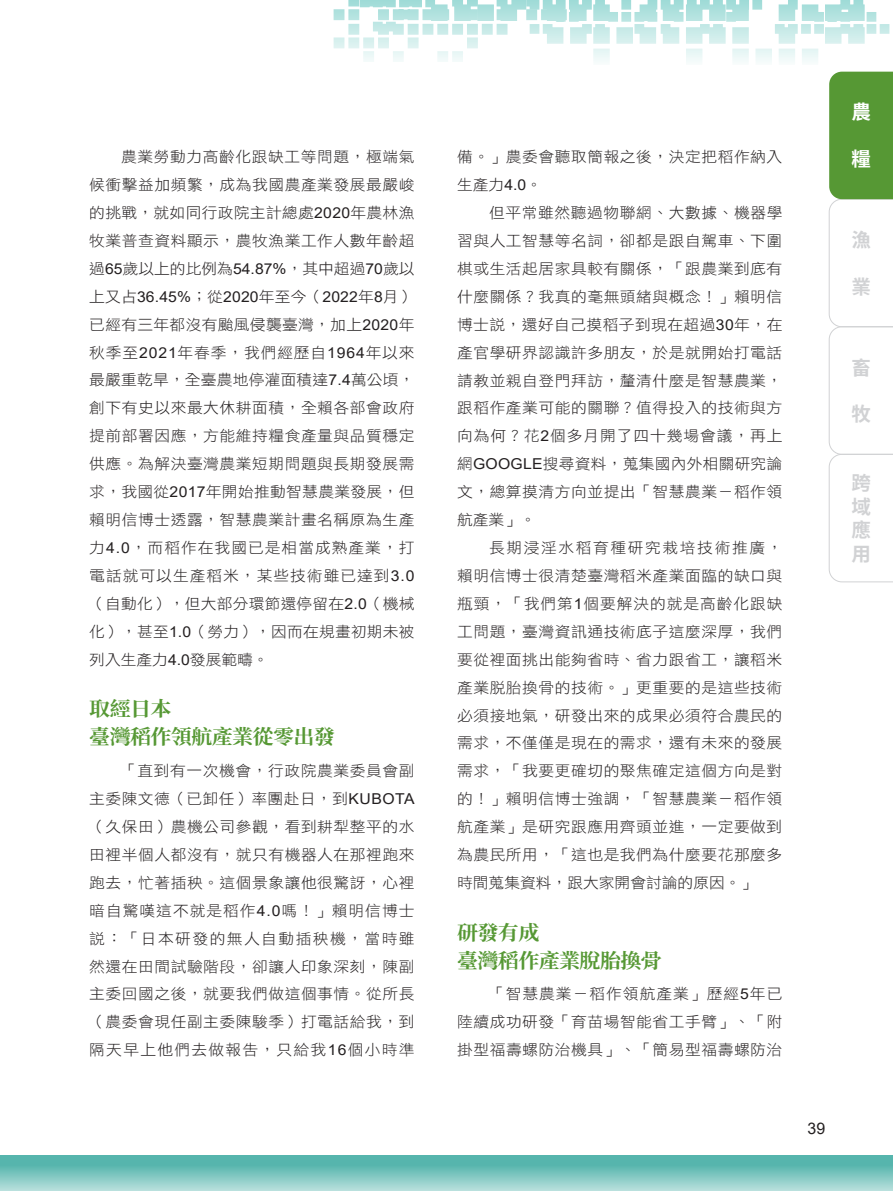
<style>
.page{position:relative;width:893px;height:1191px;background:#fff}
.page>*{position:absolute;margin:0;border:0;box-sizing:border-box;transform-origin:0 0}
.t1{font:700 20.25px/27.9px "Noto Serif CJ Ktc";letter-spacing:-.03em;color:#569834;scale:1.04 1}
.t2{font:700 19.5px/23.4px "Source Han Sans TWHK";color:#d1d2d4;text-align:justify}
.t3{font:700 19.5px "Source Han Sans TWHK";color:#fff}
.t4{font:15.9px "Arial";color:#231f20}
.t5{font:15px/27.9px "DF Hei Std W3";letter-spacing:.035em;color:#231f20;text-align:justify;scale:1.05 1}
.t6{font:15px "Arial";letter-spacing:.01em;color:#231f20;scale:1.05 1}
.s1{font-family:"Arial"}
.s2{font-family:"DF Hei Std W3"}
</style>
<div class="page">
<svg style="left:0;top:1155px;width:893px;height:36px;background:#7ac4be"></svg>
<div style="left:867px;top:24px;width:9px;height:10px;background:#c6e9e7"></div>
<div style="left:880px;top:24px;width:9px;height:10px;background:#c6e9e7"></div>
<div style="left:867px;top:12px;width:9px;height:10px;background:#b5e3e0"></div>
<div style="left:467px;top:37px;width:11px;height:11px;background:#def2f1"></div>
<svg style="left:408px;top:45px;width:11px;height:3px"></svg>
<div style="left:378px;top:37px;width:11px;height:11px;background:#def2f1"></div>
<div style="left:363px;top:37px;width:11px;height:11px;background:#def2f1"></div>
<svg style="left:348px;top:45px;width:11px;height:3px"></svg>
<div style="left:334px;top:37px;width:10px;height:11px;background:#d9f1ef"></div>
<div style="left:452px;top:51px;width:11px;height:11px;background:#edf8f7"></div>
<div style="left:437px;top:51px;width:11px;height:11px;background:#edf8f7"></div>
<div style="left:393px;top:51px;width:11px;height:11px;background:#edf8f7"></div>
<div style="left:363px;top:51px;width:11px;height:11px;background:#edf8f7"></div>
<div style="left:334px;top:9px;width:10px;height:11px;background:#b2e2df"></div>
<div style="left:593px;top:49px;width:17px;height:16px;background:#eef8f8"></div>
<div style="left:686px;top:49px;width:16px;height:16px;background:#eef8f7"></div>
<div style="left:732px;top:49px;width:17px;height:16px;background:#eef8f8"></div>
<div style="left:755px;top:49px;width:17px;height:16px;background:#eef8f7"></div>
<div style="left:779px;top:49px;width:16px;height:16px;background:#eef8f7"></div>
<div style="left:802px;top:49px;width:16px;height:16px;background:#eef8f7"></div>
<svg style="left:848px;top:71px;width:17px;height:1px"></svg>
<svg style="left:348px;top:0;width:517px;height:45px"></svg>
<svg style="left:829px;top:72px;width:64px;height:510px"></svg>
<p class="t5" style="left:89px;top:143px;width:311px;text-indent:32px">農業勞動力高齡化跟缺工等問題，極端氣候衝擊益加頻繁，成為我國農產業發展最嚴峻的挑戰，就如同行政院主計總處<span class="s1">2020</span>年農林漁牧業普查資料顯示，農牧漁業工作人數年齡超過<span class="s1">65</span>歲以上的比例為<span class="s1">54.87%</span>，其中超過<span class="s1">70</span>歲以</p>
<p class="t6" style="left:89px;top:286px;width:311px"><span class="s2">上又占</span>36.45%<span class="s2">；從</span>2020<span class="s2">年至今（</span>2022<span class="s2">年</span>8<span class="s2">月）</span></p>
<p class="t5" style="left:89px;top:310px;width:311px">已經有三年都沒有颱風侵襲臺灣，加上<span class="s1">2020</span>年秋季至<span class="s1">2021</span>年春季，我們經歷自<span class="s1">1964</span>年以來最嚴重乾旱，全臺農地停灌面積達<span class="s1">7.4</span>萬公頃，創下有史以來最大休耕面積，全賴各部會政府提前部署因應，方能維持糧食產量與品質穩定供應。為解決臺灣農業短期問題與長期發展需求，我國從<span class="s1">2017</span>年開始推動智慧農業發展，但賴明信博士透露，智慧農業計畫名稱原為生產力<span class="s1">4.0</span>，而稻作在我國已是相當成熟產業，打電話就可以生產稻米，某些技術雖已達到<span class="s1">3.0</span>（自動化），但大部分環節還停留在<span class="s1">2.0</span>（機械化），甚至<span class="s1">1.0</span>（勞力），因而在規畫初期未被列入生產力<span class="s1">4.0</span>發展範疇。</p>
<h1 class="t1" style="left:89px;top:695px;width:238px">取經日本　<br>臺灣稻作領航產業從零出發</h1>
<p class="t5" style="left:89px;top:756px;width:311px;text-indent:32px">「直到有一次機會，行政院農業委員會副主委陳文德（已卸任）率團赴日，到<span class="s1">KUBOTA</span>（久保田）農機公司參觀，看到耕犁整平的水田裡半個人都沒有，就只有機器人在那裡跑來跑去，忙著插秧。這個景象讓他很驚訝，心裡暗自驚嘆這不就是稻作<span class="s1">4.0</span>嗎！」賴明信博士說：「日本研發的無人自動插秧機，當時雖然還在田間試驗階段，卻讓人印象深刻，陳副主委回國之後，就要我們做這個事情。從所長（農委會現任副主委陳駿季）打電話給我，到隔天早上他們去做報告，只給我<span class="s1">16</span>個小時準</p>
<p class="t5" style="left:457px;top:143px;width:311px">備。」農委會聽取簡報之後，決定把稻作納入生產力<span class="s1">4.0</span>。</p>
<p class="t5" style="left:457px;top:198px;width:311px;text-indent:32px">但平常雖然聽過物聯網、大數據、機器學習與人工智慧等名詞，卻都是跟自駕車、下圍棋或生活起居家具較有關係，「跟農業到底有什麼關係？我真的毫無頭緒與概念！」賴明信博士說，還好自己摸稻子到現在超過<span class="s1">30</span>年，在產官學研界認識許多朋友，於是就開始打電話請教並親自登門拜訪，釐清什麼是智慧農業，跟稻作產業可能的關聯？值得投入的技術與方向為何？花<span class="s1">2</span>個多月開了四十幾場會議，再上網<span class="s1">GOOGLE</span>搜尋資料，蒐集國內外相關研究論文，總算摸清方向並提出「智慧農業－稻作領航產業」。</p>
<p class="t5" style="left:457px;top:533px;width:311px;text-indent:32px">長期浸淫水稻育種研究栽培技術推廣，賴明信博士很清楚臺灣稻米產業面臨的缺口與瓶頸，「我們第<span class="s1">1</span>個要解決的就是高齡化跟缺工問題，臺灣資訊通技術底子這麼深厚，我們要從裡面挑出能夠省時、省力跟省工，讓稻米產業脫胎換骨的技術。」更重要的是這些技術必須接地氣，研發出來的成果必須符合農民的需求，不僅僅是現在的需求，還有未來的發展需求，「我要更確切的聚焦確定這個方向是對的！」賴明信博士強調，「智慧農業－稻作領航產業」是研究跟應用齊頭並進，一定要做到為農民所用，「這也是我們為什麼要花那麼多時間蒐集資料，跟大家開會討論的原因。」</p>
<h1 class="t1" style="left:457px;top:918px;width:198px">研發有成<br>臺灣稻作產業脫胎換骨</h1>
<p class="t5" style="left:457px;top:980px;width:311px;text-indent:32px">「智慧農業－稻作領航產業」歷經<span class="s1">5</span>年已陸續成功研發「育苗場智能省工手臂」、「附掛型福壽螺防治機具」、「簡易型福壽螺防治</p>
<p class="t4" style="left:808px;top:1117px;width:19px">39</p>
<h2 class="t3" style="left:851px;top:101px;width:20px">農</h2>
<h2 class="t3" style="left:851px;top:148px;width:20px">糧</h2>
<h2 class="t2" style="left:851px;top:228px;width:20px">漁</h2>
<h2 class="t2" style="left:851px;top:275px;width:20px">業</h2>
<h2 class="t2" style="left:851px;top:356px;width:20px">畜</h2>
<h2 class="t2" style="left:851px;top:403px;width:21px">牧</h2>
<h2 class="t2" style="left:851px;top:472px;width:21px">跨域應用</h2>
</div>
